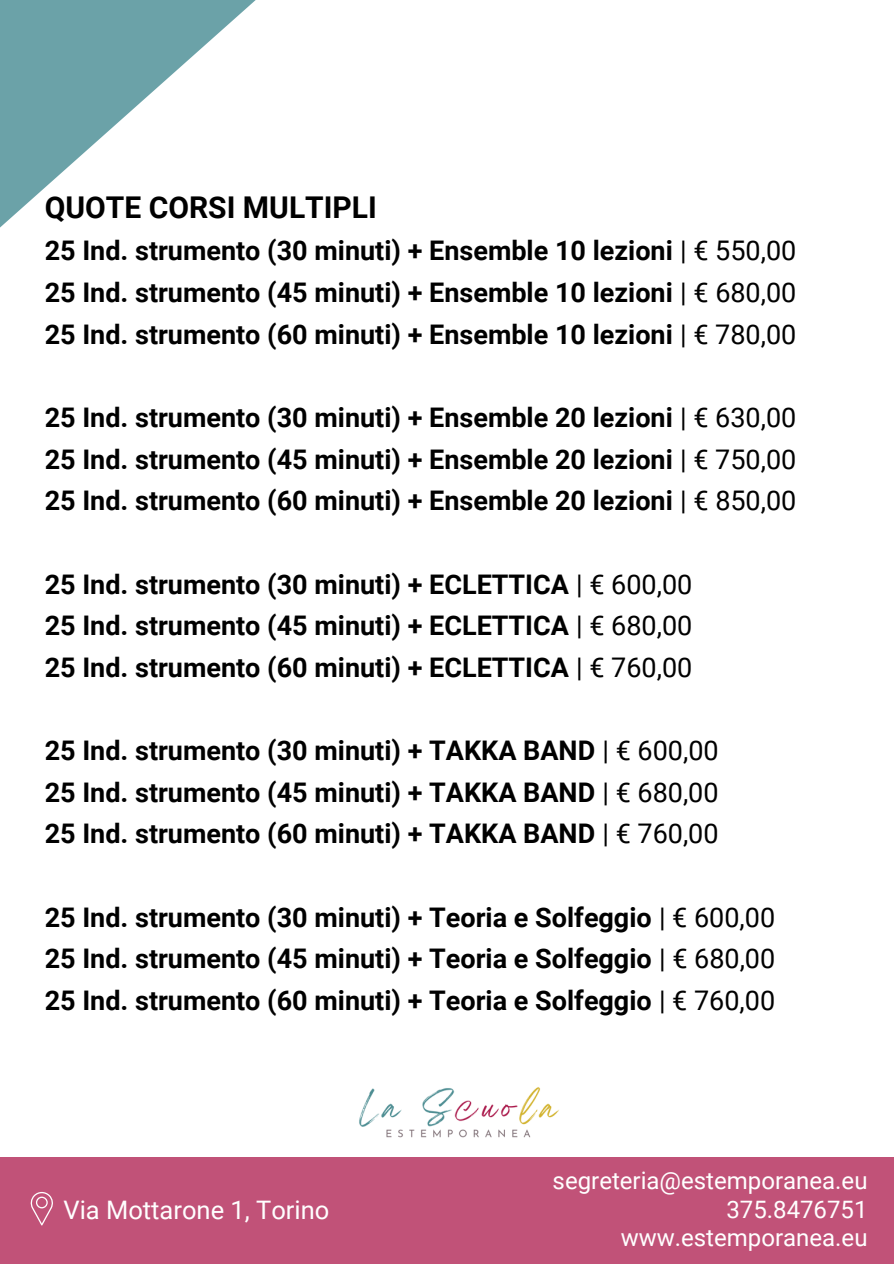
<style>
.page{position:relative;width:894px;height:1264px;background:#fff}
.page>*{position:absolute;margin:0;border:0;box-sizing:border-box;transform-origin:0 0}
.t1{font:700 30px "Roboto";color:#000}
.t2{font:700 27px/41.7px "Roboto";color:#000;text-align:justify}
.t3{font:25.5px "Roboto";color:#fff}
.t4{font:24px "Roboto";color:#fff}
.s1{font-weight:400}
</style>
<div class="page">
<div style="left:0;top:1156px;width:893px;height:107px;background:#c15278"></div>
<svg style="left:30px;top:1192px;width:23px;height:33px"></svg>
<img style="left:359px;top:1087px;width:200px;height:51px">
<svg style="left:0;top:0;width:256px;height:228px"></svg>
<h1 class="t1" style="left:45px;top:190px;width:333px">QUOTE CORSI MULTIPLI</h1>
<h1 class="t2" style="left:45px;top:230px;width:753px">25 Ind. strumento (30 minuti) + Ensemble 10 lezioni <span class="s1">| € 550,00<br></span>25 Ind. strumento (45 minuti) + Ensemble 10 lezioni <span class="s1">| € 680,00<br></span>25 Ind. strumento (60 minuti) + Ensemble 10 lezioni <span class="s1">| € 780,00</span></h1>
<p class="t2" style="left:45px;top:397px;width:753px">25 Ind. strumento (30 minuti) + Ensemble 20 lezioni <span class="s1">| € 630,00<br></span>25 Ind. strumento (45 minuti) + Ensemble 20 lezioni <span class="s1">| € 750,00<br></span>25 Ind. strumento (60 minuti) + Ensemble 20 lezioni <span class="s1">| € 850,00</span></p>
<p class="t2" style="left:45px;top:563px;width:649px">25 Ind. strumento (30 minuti) + ECLETTICA <span class="s1">| € 600,00<br></span>25 Ind. strumento (45 minuti) + ECLETTICA <span class="s1">| € 680,00<br></span>25 Ind. strumento (60 minuti) + ECLETTICA <span class="s1">| € 760,00</span></p>
<h1 class="t2" style="left:45px;top:730px;width:675px">25 Ind. strumento (30 minuti) + TAKKA BAND <span class="s1">| € 600,00<br></span>25 Ind. strumento (45 minuti) + TAKKA BAND <span class="s1">| € 680,00<br></span>25 Ind. strumento (60 minuti) + TAKKA BAND <span class="s1">| € 760,00</span></h1>
<p class="t2" style="left:45px;top:896px;width:732px">25 Ind. strumento (30 minuti) + Teoria e Solfeggio <span class="s1">| € 600,00<br></span>25 Ind. strumento (45 minuti) + Teoria e Solfeggio <span class="s1">| € 680,00<br></span>25 Ind. strumento (60 minuti) + Teoria e Solfeggio <span class="s1">| € 760,00</span></p>
<p class="t3" style="left:63px;top:1195px;width:267px">Via Mottarone 1, Torino</p>
<h1 class="t4" style="left:552px;top:1167px;width:316px">segreteria@estemporanea.eu</h1>
<h1 class="t4" style="left:726px;top:1195px;width:143px">375.8476751</h1>
<h1 class="t4" style="left:620px;top:1223px;width:248px">www.estemporanea.eu</h1>
</div>
